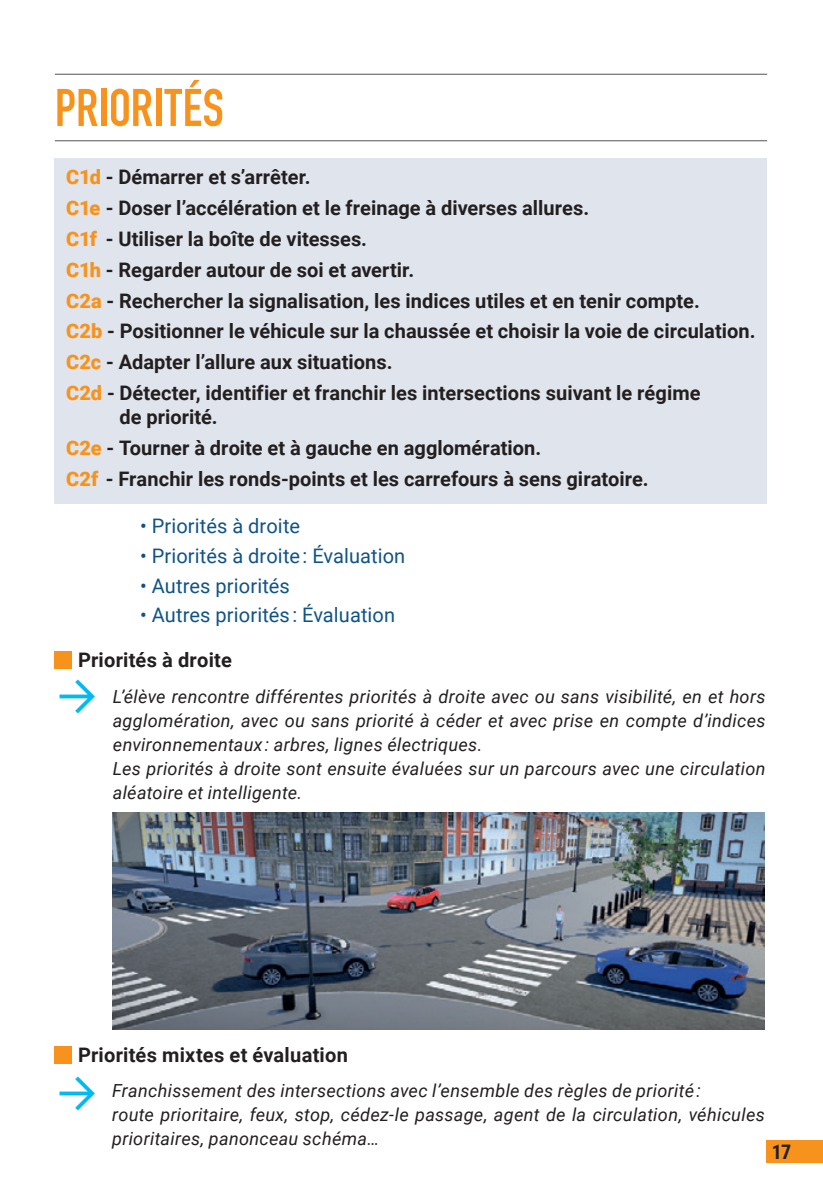
<style>
.page{position:relative;width:823px;height:1191px;background:#fff}
.page>*{position:absolute;margin:0;border:0;box-sizing:border-box;transform-origin:0 0}
.t1{font:700 52px "DIN Condensed";letter-spacing:.005em;color:#f7931d}
.t2{font:800 48px "DIN2014";color:#00baf1}
.t3{font:700 20px/24px "Roboto";letter-spacing:.005em;color:#231f20}
.t4{font:20px "Roboto";letter-spacing:.005em;color:#0f5386}
.t5{font:700 20px "Roboto Condensed";color:#231f20}
.t6{font:italic 18px/24px "Roboto";letter-spacing:.015em;color:#231f20}
.s1{font-weight:900;color:#f7931d}
</style>
<div class="page">
<div style="left:765px;top:1140px;width:57px;height:22px;background:#f7931d"></div>
<hr style="left:55px;top:140px;width:711px;height:1px;background:#505357">
<hr style="left:55px;top:74px;width:711px;height:1px;background:#505357">
<div style="left:55px;top:651px;width:17px;height:17px;background:#f7931d"></div>
<div style="left:55px;top:1046px;width:17px;height:17px;background:#f7931d"></div>
<img style="left:112px;top:812px;width:652px;height:217px">
<div style="left:55px;top:158px;width:711px;height:346px;background:#e0e4ed"></div>
<p class="t1" style="left:55px;top:73px;width:170px">PRIORITÉS</p>
<p class="t3" style="left:66px;top:165px;width:246px"><span class="s1">C1d</span> - Démarrer et s’arrêter.</p>
<p class="t3" style="left:66px;top:195px;width:524px"><span class="s1">C1e</span> - Doser l’accélération et le freinage à diverses allures.</p>
<p class="t3" style="left:66px;top:226px;width:302px"><span class="s1">C1f</span> - Utiliser la boîte de vitesses.</p>
<p class="t3" style="left:66px;top:257px;width:349px"><span class="s1">C1h</span> - Regarder autour de soi et avertir.</p>
<p class="t3" style="left:66px;top:288px;width:634px"><span class="s1">C2a</span> - Rechercher la signalisation, les indices utiles et en tenir compte.</p>
<p class="t3" style="left:66px;top:319px;width:690px"><span class="s1">C2b</span> - Positionner le véhicule sur la chaussée et choisir la voie de circulation.</p>
<p class="t3" style="left:66px;top:349px;width:327px"><span class="s1">C2c</span> - Adapter l’allure aux situations.</p>
<p class="t3" style="left:119px;top:380px;width:582px;text-indent:-53px"><span class="s1">C2d</span> - Détecter, identifier et franchir les intersections suivant le régime de priorité.</p>
<p class="t3" style="left:66px;top:435px;width:476px"><span class="s1">C2e</span> - Tourner à droite et à gauche en agglomération.</p>
<p class="t3" style="left:66px;top:466px;width:583px"><span class="s1">C2f</span> - Franchir les ronds-points et les carrefours à sens giratoire.</p>
<p class="t4" style="left:140px;top:512px;width:161px">• Priorités à droite</p>
<p class="t4" style="left:140px;top:542px;width:267px">• Priorités à droite : Évaluation</p>
<p class="t4" style="left:140px;top:571px;width:151px">• Autres priorités</p>
<p class="t4" style="left:140px;top:601px;width:256px">• Autres priorités : Évaluation</p>
<p class="t3" style="left:78px;top:647px;width:155px">Priorités à droite</p>
<p class="t2" style="left:57px;top:661px;width:43px">→</p>
<p class="t6" style="left:113px;top:684px;width:654px;text-align:justify">L’élève rencontre différentes priorités à droite avec ou sans visibilité, en et hors agglomération, avec ou sans priorité à céder et avec prise en compte d’indices environnementaux : arbres, lignes électriques.</p>
<p class="t6" style="left:113px;top:756px;width:653px">Les priorités à droite sont ensuite évaluées sur un parcours avec une circulation aléatoire et intelligente.</p>
<p class="t3" style="left:78px;top:1042px;width:271px">Priorités mixtes et évaluation</p>
<p class="t2" style="left:57px;top:1057px;width:43px">→</p>
<p class="t6" style="left:112px;top:1078px;width:590px">Franchissement des intersections avec l’ensemble des règles de priorité :</p>
<p class="t6" style="left:112px;top:1102px;width:653px">route prioritaire, feux, stop, cédez-le passage, agent de la circulation, véhicules prioritaires, panonceau schéma…</p>
<p class="t5" style="left:771px;top:1137px;width:21px">17</p>
</div>
